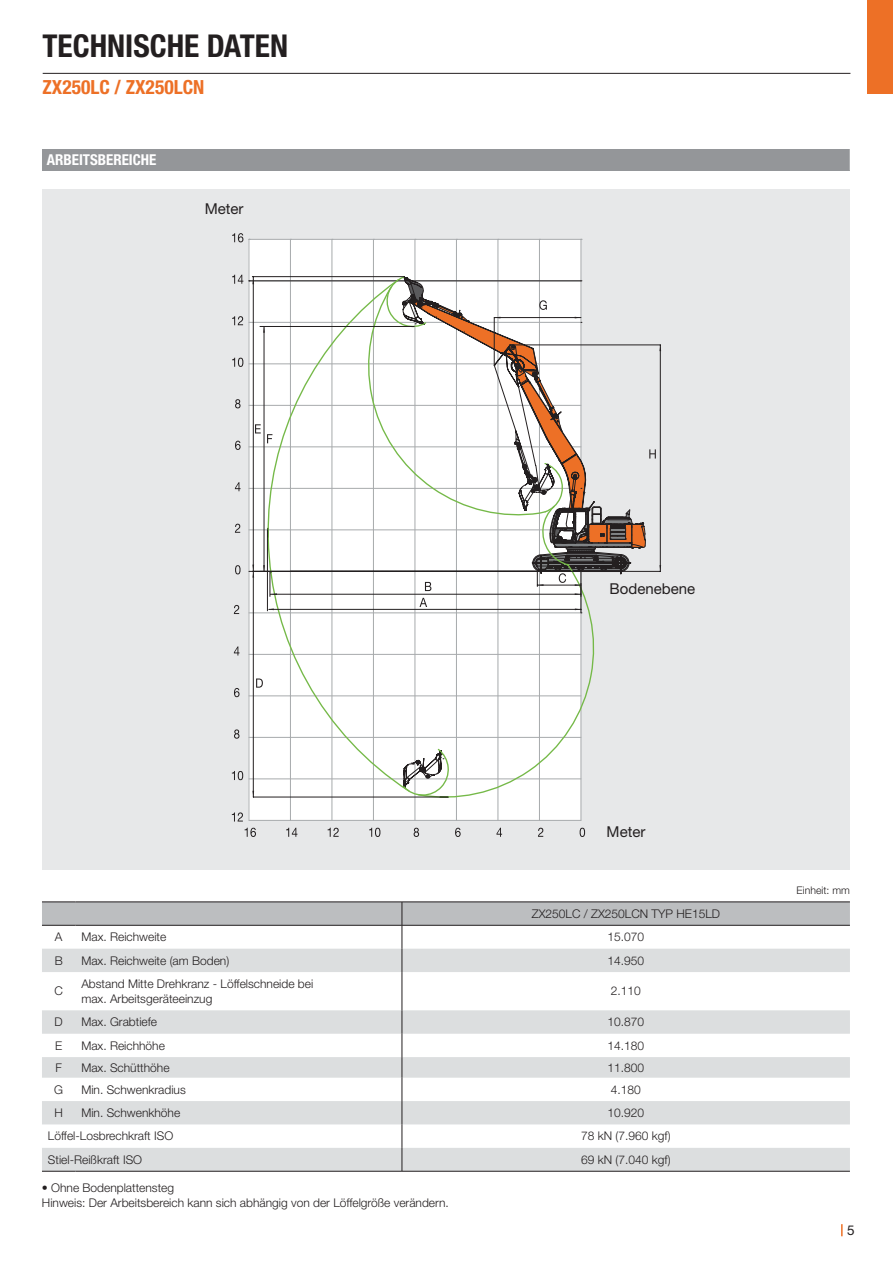
<style>
.page{position:relative;width:893px;height:1263px;background:#fff}
.page>*{position:absolute;margin:0;border:0;box-sizing:border-box;transform-origin:0 0}
.t1{font:700 condensed 31.5px "Helvetica Neue LT Pro";color:#231f20}
.t2{font:700 condensed 19.5px "Helvetica Neue LT Pro";color:#ed7026}
.t3{font:15px "Helvetica Neue LT Pro";color:#231f20}
.t4{font:700 condensed 15px "Helvetica Neue LT Pro";color:#fff}
.t5{font:13.5px "Helvetica Neue LT Pro";color:#231f20}
.t6{font:300 12px/15px "Helvetica Neue LT Pro";color:#231f20}
.t7{font:300 10.5px "Helvetica Neue LT Pro";color:#231f20}
</style>
<div class="page">
<div style="left:867px;top:0;width:26px;height:94px;background:#ed7026"></div>
<svg style="left:841px;top:1224px;width:2px;height:12px"></svg>
<div style="left:43px;top:189px;width:807px;height:680px;background:#e7e8e9"></div>
<svg style="left:232px;top:771px;width:11px;height:9px"></svg>
<svg style="left:234px;top:729px;width:5px;height:10px"></svg>
<svg style="left:234px;top:688px;width:6px;height:9px"></svg>
<svg style="left:234px;top:646px;width:5px;height:9px"></svg>
<svg style="left:234px;top:605px;width:5px;height:9px"></svg>
<svg style="left:235px;top:565px;width:6px;height:9px"></svg>
<svg style="left:235px;top:524px;width:5px;height:9px"></svg>
<svg style="left:235px;top:482px;width:6px;height:9px"></svg>
<svg style="left:235px;top:441px;width:6px;height:9px"></svg>
<svg style="left:235px;top:399px;width:6px;height:9px"></svg>
<svg style="left:232px;top:358px;width:11px;height:9px"></svg>
<svg style="left:232px;top:316px;width:11px;height:9px"></svg>
<svg style="left:232px;top:275px;width:11px;height:9px"></svg>
<svg style="left:232px;top:233px;width:11px;height:9px"></svg>
<svg style="left:580px;top:828px;width:5px;height:9px"></svg>
<svg style="left:538px;top:828px;width:5px;height:9px"></svg>
<svg style="left:496px;top:828px;width:6px;height:9px"></svg>
<svg style="left:455px;top:828px;width:6px;height:9px"></svg>
<svg style="left:414px;top:828px;width:5px;height:9px"></svg>
<svg style="left:369px;top:828px;width:11px;height:9px"></svg>
<svg style="left:328px;top:828px;width:11px;height:9px"></svg>
<svg style="left:286px;top:828px;width:11px;height:9px"></svg>
<svg style="left:245px;top:828px;width:11px;height:9px"></svg>
<svg style="left:232px;top:812px;width:11px;height:9px"></svg>
<svg style="left:249px;top:239px;width:412px;height:582px"></svg>
<svg style="left:42px;top:972px;width:808px;height:199px"></svg>
<svg style="left:42px;top:903px;width:808px;height:69px"></svg>
<hr style="left:402px;top:972px;width:1px;height:38px;background:#231f20">
<svg style="left:402px;top:1010px;width:1px;height:161px"></svg>
<hr style="left:42px;top:902px;width:33px;height:1px;background:#231f20">
<hr style="left:75px;top:902px;width:327px;height:1px;background:#231f20">
<hr style="left:402px;top:902px;width:448px;height:1px;background:#231f20">
<hr style="left:42px;top:1171px;width:33px;height:1px;background:#231f20">
<hr style="left:75px;top:1171px;width:327px;height:1px;background:#231f20">
<hr style="left:402px;top:1171px;width:448px;height:1px;background:#231f20">
<div style="left:43px;top:149px;width:807px;height:21px;background:#949699"></div>
<hr style="left:43px;top:73px;width:807px;height:1px;background:#231f20">
<h1 class="t1" style="left:43px;top:26px;width:247px">TECHNISCHE DATEN</h1>
<h2 class="t2" style="left:43px;top:75px;width:163px">ZX250LC / ZX250LCN</h2>
<p class="t4" style="left:47px;top:151px;width:111px">ARBEITSBEREICHE</p>
<p class="t3" style="left:205px;top:200px;width:40px">Meter</p>
<p class="t3" style="left:610px;top:580px;width:87px">Bodenebene</p>
<p class="t3" style="left:607px;top:823px;width:40px">Meter</p>
<p class="t6" style="left:532px;top:906px;width:190px">ZX250LC / ZX250LCN TYP HE15LD</p>
<p class="t6" style="left:55px;top:929px;width:9px">A</p>
<p class="t6" style="left:81px;top:929px;width:86px">Max. Reichweite</p>
<p class="t6" style="left:608px;top:929px;width:38px">15.070</p>
<p class="t6" style="left:55px;top:953px;width:10px">B</p>
<p class="t6" style="left:81px;top:953px;width:149px">Max. Reichweite (am Boden)</p>
<p class="t6" style="left:608px;top:953px;width:38px">14.950</p>
<p class="t6" style="left:54px;top:983px;width:10px">C</p>
<p class="t6" style="left:81px;top:976px;width:233px">Abstand Mitte Drehkranz - Löffelschneide bei max. Arbeitsgeräteeinzug</p>
<p class="t6" style="left:611px;top:983px;width:32px">2.110</p>
<p class="t6" style="left:55px;top:1014px;width:10px">D</p>
<p class="t6" style="left:81px;top:1014px;width:77px">Max. Grabtiefe</p>
<p class="t6" style="left:608px;top:1014px;width:38px">10.870</p>
<p class="t6" style="left:55px;top:1038px;width:9px">E</p>
<p class="t6" style="left:81px;top:1038px;width:85px">Max. Reichhöhe</p>
<p class="t6" style="left:608px;top:1038px;width:38px">14.180</p>
<p class="t6" style="left:55px;top:1060px;width:8px">F</p>
<p class="t6" style="left:81px;top:1060px;width:90px">Max. Schütthöhe</p>
<p class="t6" style="left:607px;top:1060px;width:38px">11.800</p>
<p class="t6" style="left:54px;top:1082px;width:10px">G</p>
<p class="t6" style="left:81px;top:1082px;width:106px">Min. Schwenkradius</p>
<p class="t6" style="left:611px;top:1082px;width:32px">4.180</p>
<p class="t6" style="left:54px;top:1105px;width:10px">H</p>
<p class="t6" style="left:81px;top:1105px;width:100px">Min. Schwenkhöhe</p>
<p class="t6" style="left:607px;top:1105px;width:38px">10.920</p>
<p class="t6" style="left:48px;top:1128px;width:127px">Löffel-Losbrechkraft ISO</p>
<p class="t6" style="left:581px;top:1128px;width:91px">78 kN (7.960 kgf)</p>
<p class="t6" style="left:48px;top:1152px;width:96px">Stiel-Reißkraft ISO</p>
<p class="t6" style="left:581px;top:1152px;width:91px">69 kN (7.040 kgf)</p>
<p class="t6" style="left:42px;top:1180px;width:409px">• Ohne Bodenplattensteg<br>Hinweis: Der Arbeitsbereich kann sich abhängig von der Löffelgröße verändern.</p>
<p class="t7" style="left:797px;top:884px;width:55px">Einheit: mm</p>
<p class="t5" style="left:847px;top:1222px;width:9px">5</p>
</div>
